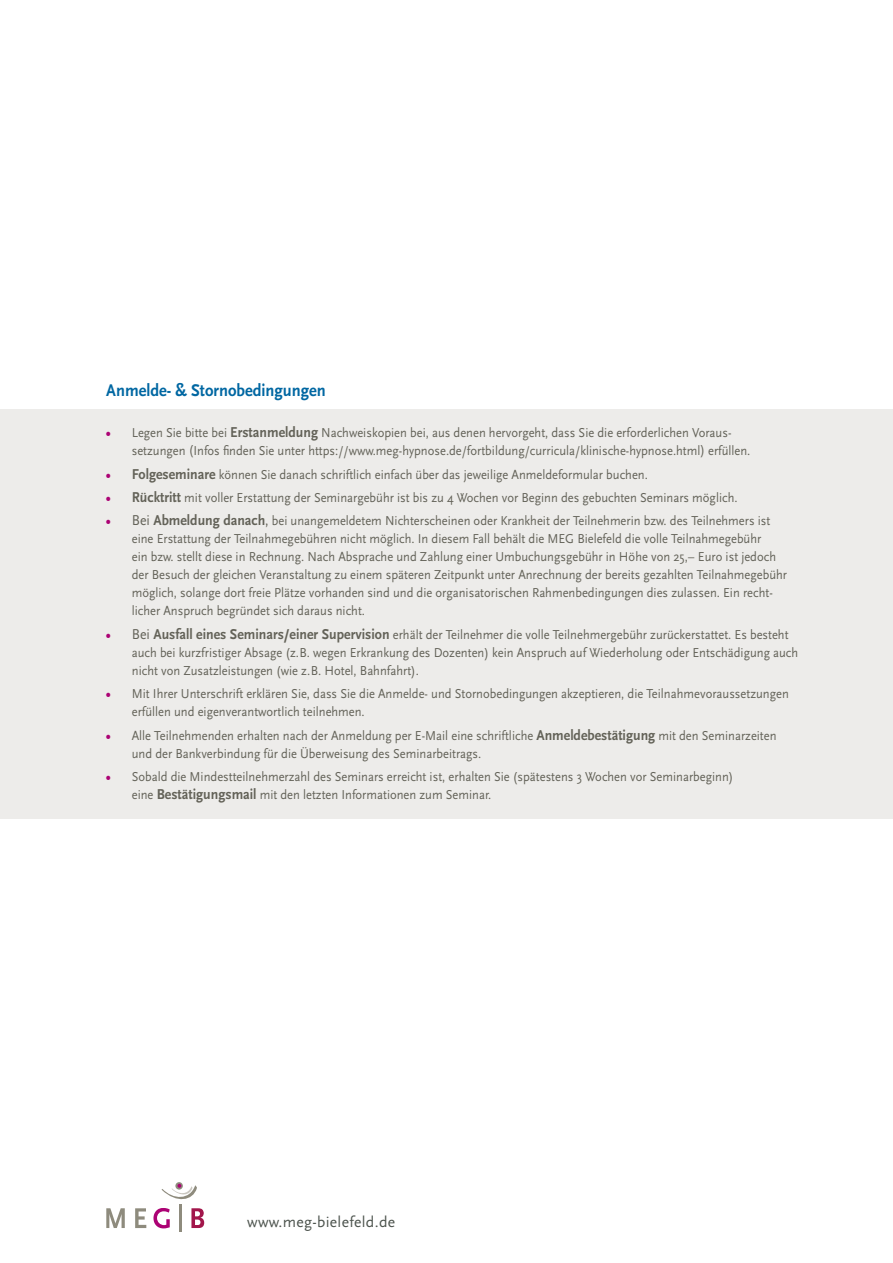
<style>
.page{position:relative;width:893px;height:1263px;background:#fff}
.page>*{position:absolute;margin:0;border:0;box-sizing:border-box;transform-origin:0 0}
.t1{font:700 17.7px "Scala Sans";color:#0067a2;scale:.93 1}
.t2{font:15.75px "Scala Sans";letter-spacing:.02em;color:#4d544e}
.t3{font:13.5px/18px "Scala Sans";color:#636258;scale:.93 1}
.s1{font-weight:700;color:#ac0274}
.s2{font-weight:700;font-size:15px}
.s3{font-size:15px}
</style>
<div class="page">
<hr style="left:179px;top:1204px;width:3px;height:27px;background:#8e8b7d">
<svg style="left:153px;top:1184px;width:51px;height:44px"></svg>
<svg style="left:135px;top:1208px;width:11px;height:20px"></svg>
<svg style="left:106px;top:1208px;width:19px;height:20px"></svg>
<div style="left:0;top:409px;width:893px;height:410px;background:#edecea"></div>
<h1 class="t1" style="left:106px;top:380px;width:238px">Anmelde- &amp; Stornobedingungen</h1>
<p class="t3" style="left:132px;top:424px;width:667px;text-indent:-26px"><span class="s1">•</span> Legen Sie bitte bei <span class="s2">Erstanmeldung</span> Nachweiskopien bei, aus denen hervorgeht, dass Sie die erforderlichen Voraus&shy;setzungen (Infos finden Sie unter https://www.meg-hypnose.de/fortbildung/curricula/klinische-hypnose.html) erfüllen.</p>
<p class="t3" style="left:106px;top:465px;width:584px"><span class="s1">•</span> <span class="s2">Folgeseminare</span> können Sie danach schriftlich einfach über das jeweilige Anmeldeformular buchen.</p>
<p class="t3" style="left:106px;top:489px;width:680px"><span class="s1">•</span> <span class="s2">Rücktritt</span> mit voller Erstattung der Seminargebühr ist bis zu 4 Wochen vor Beginn des gebuchten Seminars möglich.</p>
<p class="t3" style="left:132px;top:512px;width:706px;text-indent:-26px"><span class="s1">•</span> <span class="s3">Bei</span> <span class="s2">Abmeldung danach</span><span class="s3">,</span> bei unangemeldetem Nichterscheinen oder Krankheit der Teilnehmerin bzw. des Teilnehmers ist eine Erstattung der Teilnahmegebühren nicht möglich. In diesem Fall behält die MEG Bielefeld die volle Teilnahmegebühr<br>ein bzw. stellt diese in Rechnung. Nach Absprache und Zahlung einer Umbuchungsgebühr in Höhe von 25,– Euro ist jedoch der Besuch der gleichen Veranstaltung zu einem späteren Zeitpunkt unter Anrechnung der bereits gezahlten Teilnahmegebühr möglich, solange dort freie Plätze vorhanden sind und die organisatorischen Rahmenbedingungen dies zulassen. Ein recht&shy;licher Anspruch begründet sich daraus nicht.</p>
<p class="t3" style="left:132px;top:626px;width:718px;text-indent:-26px"><span class="s1">•</span> <span class="s3">Bei</span> <span class="s2">Ausfall eines Seminars/einer Supervision</span> erhält der Teilnehmer die volle Teilnehmergebühr zurückerstattet. Es besteht auch bei kurzfristiger Absage (z.B. wegen Erkrankung des Dozenten) kein Anspruch auf Wiederholung oder Entschädigung auch nicht von Zusatzleistungen (wie z.B. Hotel, Bahnfahrt).</p>
<p class="t3" style="left:132px;top:685px;width:708px;text-indent:-26px"><span class="s1">•</span> Mit Ihrer Unterschrift erklären Sie, dass Sie die Anmelde- und Stornobedingungen akzeptieren, die Teilnahmevoraussetzungen erfüllen und eigenverantwortlich teilnehmen.</p>
<p class="t3" style="left:132px;top:726px;width:695px;text-indent:-26px"><span class="s1">•</span> Alle Teilnehmenden erhalten nach der Anmeldung per E-Mail eine schriftliche <span class="s2">Anmeldebestätigung</span> mit den Seminarzeiten und der Bankverbindung für die Überweisung des Seminarbeitrags.</p>
<p class="t3" style="left:132px;top:768px;width:648px;text-indent:-26px"><span class="s1">•</span> Sobald die Mindestteilnehmerzahl des Seminars erreicht ist, erhalten Sie (spätestens 3 Wochen vor Seminarbeginn) eine <span class="s2">Bestätigungsmail</span> mit den letzten Informationen zum Seminar.</p>
<p class="t2" style="left:247px;top:1213px;width:149px">www.meg-bielefeld.de</p>
</div>
